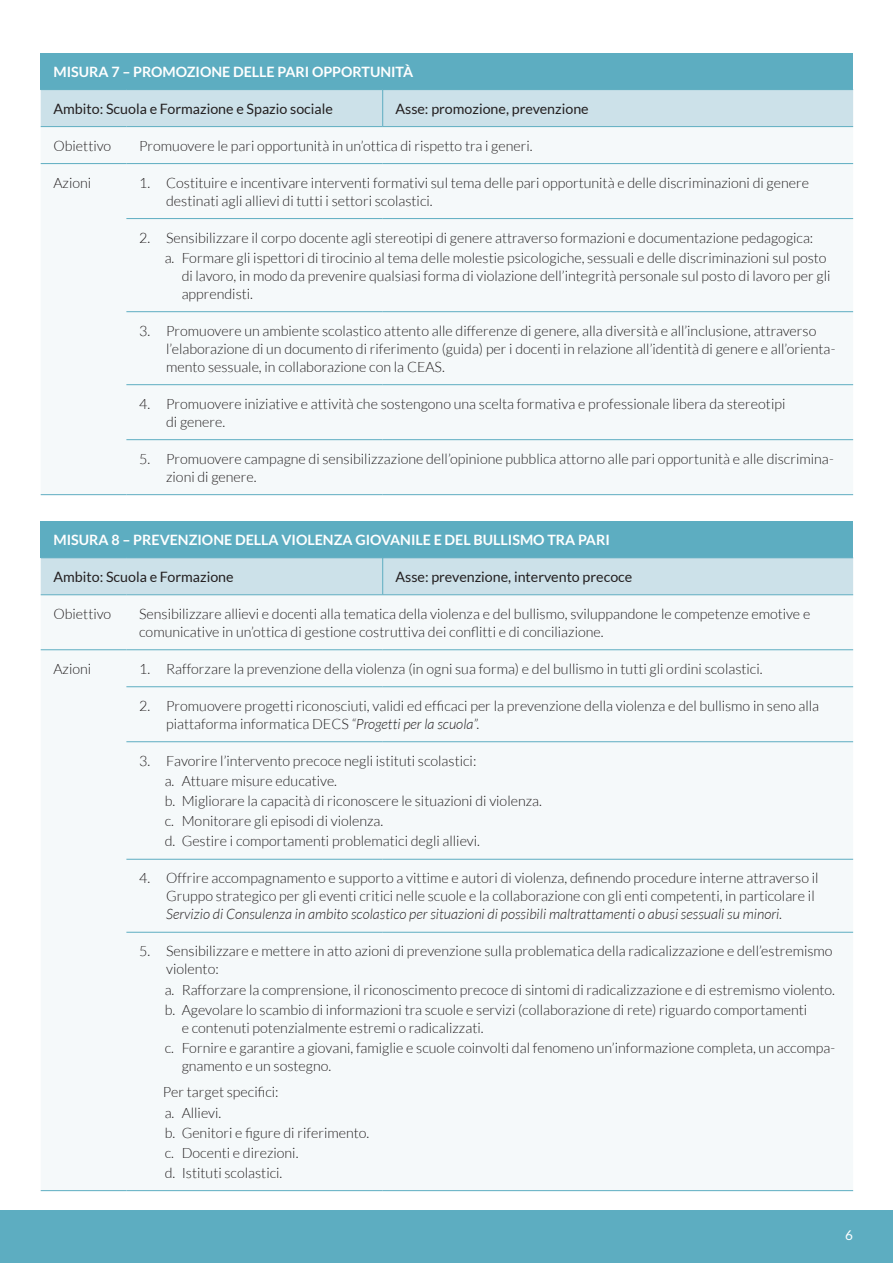
<style>
.page{position:relative;width:893px;height:1263px;background:#fff}
.page>*{position:absolute;margin:0;border:0;box-sizing:border-box;transform-origin:0 0}
.t1{font:300 14.25px/18px "Lato";color:#231f20}
.t2{font:14.25px "Lato";color:#231f20}
.t3{font:700 14.25px "Lato";color:#fff}
.t4{font:13.5px "Lato";color:#fff}
.s1{font-style:italic}
</style>
<div class="page">
<div style="left:0;top:1210px;width:893px;height:53px;background:#5dadc1"></div>
<div style="left:41px;top:53px;width:812px;height:37px;background:#5dadc1"></div>
<div style="left:41px;top:90px;width:812px;height:36px;background:#cce1e9"></div>
<div style="left:41px;top:127px;width:812px;height:314px;background:#f5f9fa"></div>
<hr style="left:41px;top:126px;width:85px;height:1px;background:#5dadc1">
<hr style="left:126px;top:126px;width:257px;height:1px;background:#5dadc1">
<hr style="left:383px;top:126px;width:470px;height:1px;background:#5dadc1">
<hr style="left:41px;top:163px;width:85px;height:1px;background:#5dadc1">
<hr style="left:41px;top:494px;width:85px;height:1px;background:#5dadc1">
<hr style="left:126px;top:163px;width:257px;height:1px;background:#5dadc1">
<hr style="left:383px;top:163px;width:470px;height:1px;background:#5dadc1">
<hr style="left:126px;top:218px;width:257px;height:1px;background:#5dadc1">
<hr style="left:383px;top:218px;width:470px;height:1px;background:#5dadc1">
<hr style="left:126px;top:311px;width:257px;height:1px;background:#5dadc1">
<hr style="left:383px;top:311px;width:470px;height:1px;background:#5dadc1">
<hr style="left:126px;top:384px;width:257px;height:1px;background:#5dadc1">
<hr style="left:383px;top:384px;width:470px;height:1px;background:#5dadc1">
<hr style="left:126px;top:439px;width:257px;height:1px;background:#5dadc1">
<hr style="left:383px;top:439px;width:470px;height:1px;background:#5dadc1">
<hr style="left:126px;top:494px;width:257px;height:1px;background:#5dadc1">
<hr style="left:383px;top:494px;width:470px;height:1px;background:#5dadc1">
<hr style="left:382px;top:90px;width:1px;height:36px;background:#5dadc1">
<div style="left:41px;top:521px;width:812px;height:37px;background:#5dadc1"></div>
<div style="left:41px;top:558px;width:812px;height:36px;background:#cce1e9"></div>
<div style="left:41px;top:595px;width:812px;height:337px;background:#f5f9fa"></div>
<hr style="left:41px;top:594px;width:85px;height:1px;background:#5dadc1">
<hr style="left:126px;top:594px;width:257px;height:1px;background:#5dadc1">
<hr style="left:383px;top:594px;width:470px;height:1px;background:#5dadc1">
<hr style="left:41px;top:649px;width:85px;height:1px;background:#5dadc1">
<hr style="left:41px;top:1190px;width:85px;height:1px;background:#5dadc1">
<hr style="left:126px;top:649px;width:257px;height:1px;background:#5dadc1">
<hr style="left:383px;top:649px;width:470px;height:1px;background:#5dadc1">
<hr style="left:126px;top:686px;width:257px;height:1px;background:#5dadc1">
<hr style="left:383px;top:686px;width:470px;height:1px;background:#5dadc1">
<hr style="left:126px;top:741px;width:257px;height:1px;background:#5dadc1">
<hr style="left:383px;top:741px;width:470px;height:1px;background:#5dadc1">
<hr style="left:126px;top:859px;width:257px;height:1px;background:#5dadc1">
<hr style="left:383px;top:859px;width:470px;height:1px;background:#5dadc1">
<hr style="left:126px;top:932px;width:257px;height:1px;background:#5dadc1">
<hr style="left:383px;top:932px;width:470px;height:1px;background:#5dadc1">
<hr style="left:126px;top:1190px;width:257px;height:1px;background:#5dadc1">
<hr style="left:383px;top:1190px;width:470px;height:1px;background:#5dadc1">
<hr style="left:382px;top:558px;width:1px;height:37px;background:#5dadc1">
<p class="t3" style="left:53px;top:63px;width:361px">MISURA 7 – PROMOZIONE DELLE PARI OPPORTUNITÀ</p>
<p class="t2" style="left:53px;top:101px;width:281px">Ambito: Scuola e Formazione e Spazio sociale</p>
<p class="t2" style="left:395px;top:101px;width:195px">Asse: promozione, prevenzione</p>
<p class="t1" style="left:53px;top:137px;width:59px">Obiettivo</p>
<p class="t1" style="left:139px;top:137px;width:395px">Promuovere le pari opportunità in un’ottica di rispetto tra i generi.</p>
<p class="t1" style="left:53px;top:174px;width:39px">Azioni</p>
<p class="t1" style="left:166px;top:174px;width:644px;text-indent:-27px">1. Costituire e incentivare interventi formativi sul tema delle pari opportunità e delle discriminazioni di genere destinati agli allievi di tutti i settori scolastici.</p>
<p class="t1" style="left:139px;top:229px;width:676px">2. Sensibilizzare il corpo docente agli stereotipi di genere attraverso formazioni e documentazione pedagogica:</p>
<p class="t1" style="left:182px;top:249px;width:650px;text-indent:-17px">a. Formare gli ispettori di tirocinio al tema delle molestie psicologiche, sessuali e delle discriminazioni sul posto di lavoro, in modo da prevenire qualsiasi forma di violazione dell’integrità personale sul posto di lavoro per gli apprendisti.</p>
<p class="t1" style="left:166px;top:322px;width:671px;text-indent:-27px">3. Promuovere un ambiente scolastico attento alle differenze di genere, alla diversità e all’inclusione, attraverso l’elaborazione di un documento di riferimento (guida) per i docenti in relazione all’identità di genere e all’orienta&shy;mento sessuale, in collaborazione con la CEAS.</p>
<p class="t1" style="left:166px;top:395px;width:621px;text-indent:-27px">4. Promuovere iniziative e attività che sostengono una scelta formativa e professionale libera da stereotipi di genere.</p>
<p class="t1" style="left:166px;top:450px;width:669px;text-indent:-27px">5. Promuovere campagne di sensibilizzazione dell’opinione pubblica attorno alle pari opportunità e alle discrimina&shy;zioni di genere.</p>
<p class="t3" style="left:53px;top:532px;width:558px">MISURA 8 – PREVENZIONE DELLA VIOLENZA GIOVANILE E DEL BULLISMO TRA PARI</p>
<p class="t2" style="left:53px;top:569px;width:182px">Ambito: Scuola e Formazione</p>
<p class="t2" style="left:395px;top:569px;width:238px">Asse: prevenzione, intervento precoce</p>
<p class="t1" style="left:53px;top:605px;width:59px">Obiettivo</p>
<p class="t1" style="left:139px;top:605px;width:673px">Sensibilizzare allievi e docenti alla tematica della violenza e del bullismo, sviluppandone le competenze emotive e comunicative in un’ottica di gestione costruttiva dei conflitti e di conciliazione.</p>
<p class="t1" style="left:53px;top:660px;width:39px">Azioni</p>
<p class="t1" style="left:139px;top:660px;width:625px">1. Rafforzare la prevenzione della violenza (in ogni sua forma) e del bullismo in tutti gli ordini scolastici.</p>
<p class="t1" style="left:166px;top:697px;width:654px;text-indent:-27px">2. Promuovere progetti riconosciuti, validi ed efficaci per la prevenzione della violenza e del bullismo in seno alla piattaforma informatica DECS <span class="s1">“Progetti per la scuola”.</span></p>
<p class="t1" style="left:139px;top:752px;width:339px">3. Favorire l’intervento precoce negli istituti scolastici:</p>
<p class="t1" style="left:165px;top:772px;width:174px">a. Attuare misure educative.</p>
<p class="t1" style="left:165px;top:792px;width:379px">b. Migliorare la capacità di riconoscere le situazioni di violenza.</p>
<p class="t1" style="left:165px;top:812px;width:220px">c. Monitorare gli episodi di violenza.</p>
<p class="t1" style="left:165px;top:832px;width:317px">d. Gestire i comportamenti problematici degli allievi.</p>
<p class="t1" style="left:166px;top:869px;width:654px;text-indent:-27px">4. Offrire accompagnamento e supporto a vittime e autori di violenza, definendo procedure interne attraverso il<br>Gruppo strategico per gli eventi critici nelle scuole e la collaborazione con gli enti competenti, in particolare il<br><span class="s1">Servizio di Consulenza in ambito scolastico per situazioni di possibili maltrattamenti o abusi sessuali su minori.</span></p>
<p class="t1" style="left:166px;top:942px;width:668px;text-indent:-27px">5. Sensibilizzare e mettere in atto azioni di prevenzione sulla problematica della radicalizzazione e dell’estremismo violento:</p>
<p class="t1" style="left:165px;top:980px;width:672px">a. Rafforzare la comprensione, il riconoscimento precoce di sintomi di radicalizzazione e di estremismo violento.</p>
<p class="t1" style="left:182px;top:1001px;width:627px;text-indent:-17px">b. Agevolare lo scambio di informazioni tra scuole e servizi (collaborazione di rete) riguardo comportamenti e contenuti potenzialmente estremi o radicalizzati.</p>
<p class="t1" style="left:182px;top:1039px;width:655px;text-indent:-17px">c. Fornire e garantire a giovani, famiglie e scuole coinvolti dal fenomeno un’informazione completa, un accompa&shy;gnamento e un sostegno.</p>
<p class="t1" style="left:163px;top:1083px;width:117px">Per target specifici:</p>
<p class="t1" style="left:165px;top:1103px;width:58px">a. Allievi.</p>
<p class="t1" style="left:165px;top:1123px;width:206px">b. Genitori e figure di riferimento.</p>
<p class="t1" style="left:165px;top:1144px;width:135px">c. Docenti e direzioni.</p>
<p class="t1" style="left:165px;top:1164px;width:119px">d. Istituti scolastici.</p>
<p class="t4" style="left:845px;top:1227px;width:9px">6</p>
</div>
